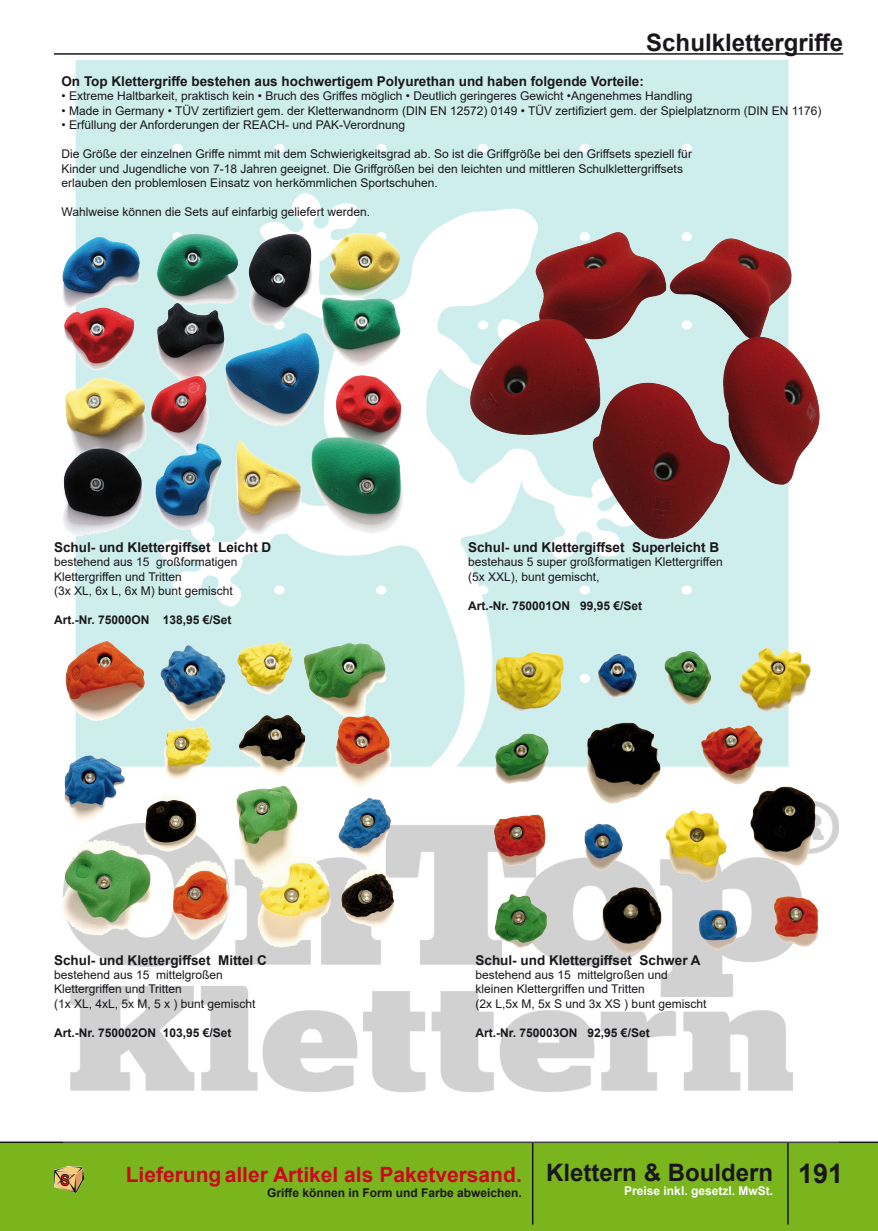
<style>
.page{position:relative;width:878px;height:1231px;background:#fff}
.page>*{position:absolute;margin:0;border:0;box-sizing:border-box;transform-origin:0 0}
.t1{font:700 24px "Arial";color:#1a171c}
.t2{font:700 21px "Arial";color:#cd071e}
.t3{font:700 13.5px "Arial";color:#1a171c}
.t4{font:12px "Arial";color:#1a171c}
.t5{font:700 12px "Arial";color:#1a171c}
.t6{font:700 12px "Arial";color:#fefefe}
.s1{font-size:27px}
</style>
<div class="page">
<div style="left:0;top:1142px;width:877px;height:88px;background:#7ab51d"></div>
<hr style="left:54px;top:53px;width:789px;height:2px;background:#1a171c">
<hr style="left:787px;top:1142px;width:1px;height:82px;background:#1a171c">
<hr style="left:532px;top:1142px;width:1px;height:82px;background:#1a171c">
<hr style="left:0;top:1141px;width:877px;height:1px;background:#1a171c">
<img style="left:64px;top:60px;width:774px;height:1082px">
<img style="left:62px;top:227px;width:343px;height:314px">
<img style="left:466px;top:230px;width:357px;height:310px">
<img style="left:62px;top:637px;width:339px;height:313px">
<img style="left:475px;top:636px;width:348px;height:322px">
<img style="left:54px;top:1166px;width:30px;height:26px">
<p class="t1" style="left:646px;top:26px;width:198px">Schulklettergriffe</p>
<p class="t3" style="left:61px;top:72px;width:583px">On Top Klettergriffe bestehen aus hochwertigem Polyurethan und haben folgende Vorteile:</p>
<p class="t4" style="left:61px;top:88px;width:632px">• Extreme Haltbarkeit, praktisch kein • Bruch des Griffes möglich • Deutlich geringeres Gewicht •Angenehmes Handling</p>
<p class="t4" style="left:61px;top:102px;width:761px">• Made in Germany • TÜV zertifiziert gem. der Kletterwandnorm (DIN EN 12572) 0149 • TÜV zertifiziert gem. der Spielplatznorm (DIN EN 1176)</p>
<p class="t4" style="left:61px;top:117px;width:345px">• Erfüllung der Anforderungen der REACH- und PAK-Verordnung</p>
<p class="t4" style="left:61px;top:146px;width:632px">Die Größe der einzelnen Griffe nimmt mit dem Schwierigkeitsgrad ab. So ist die Griffgröße bei den Griffsets speziell für</p>
<p class="t4" style="left:61px;top:160px;width:623px">Kinder und Jugendliche von 7-18 Jahren geeignet. Die Griffgrößen bei den leichten und mittleren Schulklettergriffsets</p>
<p class="t4" style="left:61px;top:174px;width:378px">erlauben den problemlosen Einsatz von herkömmlichen Sportschuhen.</p>
<p class="t4" style="left:61px;top:203px;width:310px">Wahlweise können die Sets auf einfarbig geliefert werden.</p>
<p class="t3" style="left:54px;top:537px;width:219px">Schul- und Klettergiffset Leicht D</p>
<p class="t4" style="left:54px;top:554px;width:185px">bestehend aus 15 großformatigen</p>
<p class="t4" style="left:54px;top:568px;width:129px">Klettergriffen und Tritten</p>
<p class="t4" style="left:54px;top:582px;width:180px">(3x XL, 6x L, 6x M) bunt gemischt</p>
<p class="t5" style="left:54px;top:611px;width:179px">Art.-Nr. 75000ON 138,95 €/Set</p>
<p class="t3" style="left:54px;top:950px;width:214px">Schul- und Klettergiffset Mittel C</p>
<p class="t4" style="left:54px;top:966px;width:170px">bestehend aus 15 mittelgroßen</p>
<p class="t4" style="left:54px;top:980px;width:129px">Klettergriffen und Tritten</p>
<p class="t4" style="left:54px;top:995px;width:203px">(1x XL, 4xL, 5x M, 5 x ) bunt gemischt</p>
<p class="t5" style="left:54px;top:1023px;width:179px">Art.-Nr. 750002ON 103,95 €/Set</p>
<p class="t3" style="left:468px;top:537px;width:252px">Schul- und Klettergiffset Superleicht B</p>
<p class="t4" style="left:468px;top:554px;width:256px">bestehaus 5 super großformatigen Klettergriffen</p>
<p class="t4" style="left:468px;top:568px;width:133px">(5x XXL), bunt gemischt,</p>
<p class="t5" style="left:468px;top:597px;width:176px">Art.-Nr. 750001ON 99,95 €/Set</p>
<p class="t3" style="left:475px;top:950px;width:226px">Schul- und Klettergiffset Schwer A</p>
<p class="t4" style="left:475px;top:966px;width:194px">bestehend aus 15 mittelgroßen und</p>
<p class="t4" style="left:475px;top:980px;width:171px">kleinen Klettergriffen und Tritten</p>
<p class="t4" style="left:475px;top:995px;width:232px">(2x L,5x M, 5x S und 3x XS ) bunt gemischt</p>
<p class="t5" style="left:475px;top:1023px;width:176px">Art.-Nr. 750003ON 92,95 €/Set</p>
<p class="t2" style="left:126px;top:1159px;width:397px">Lieferung aller Artikel als Paketversand.</p>
<p class="t5" style="left:267px;top:1183px;width:256px">Griffe können in Form und Farbe abweichen.</p>
<h1 class="t1" style="left:546px;top:1155px;width:298px">Klettern &amp; Bouldern <span class="s1">191</span></h1>
<p class="t6" style="left:624px;top:1182px;width:150px">Preise inkl. gesetzl. MwSt.</p>
</div>
